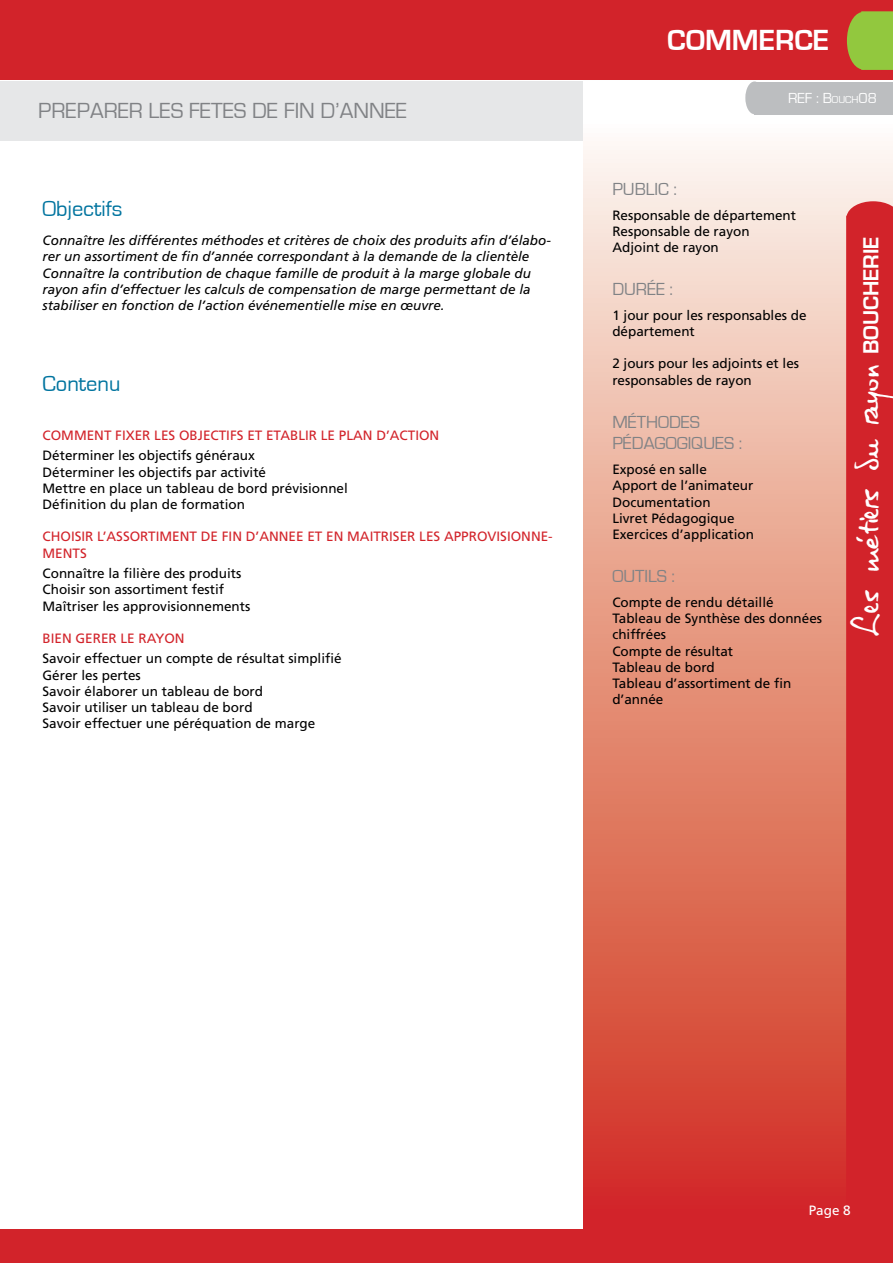
<style>
.page{position:relative;width:893px;height:1263px;background:#fff}
.page>*{position:absolute;margin:0;border:0;box-sizing:border-box;transform-origin:0 0}
.t1{font:30px "Virginie";color:#fff}
.t2{font:700 30px "Eurostile";color:#fff}
.t3{font:22.5px "Eurostile";color:#808285}
.t4{font:22.5px "Eurostile";color:#00749f}
.t5{font:18px/21.6px "Eurostile";color:#808285}
.t6{font:15px "Eurostile";color:#fff}
.t7{font:13.5px/16.2px "Frutiger";color:#000}
.t8{font:italic 13.5px/16.2px "Frutiger";color:#000}
.t9{font:13.5px/16.2px "Frutiger";color:#d2232a}
.t10{font:13.5px "Frutiger";color:#fff}
.s1{font-size:10.5px}
.s2{font-style:inherit}
.s3{font-family:"Eurostile";font-weight:700;font-size:22.5px}
</style>
<div class="page">
<div style="left:0;top:0;width:893px;height:79px;background:#d2232a"></div>
<svg style="left:584px;top:146px;width:309px;height:1083px;background:#e5907e"></svg>
<div style="left:0;top:1229px;width:893px;height:34px;background:#d2232a"></div>
<div style="left:846px;top:201px;width:47px;height:1028px;background:#d2232a"></div>
<div style="left:745px;top:81px;width:19px;height:33px;background:#bcbec0;border-radius:50%"></div>
<svg style="left:847px;top:11px;width:46px;height:59px;background:#97b93c"></svg>
<div style="left:0;top:81px;width:583px;height:59px;background:#e6e7e8"></div>
<div style="left:754px;top:82px;width:139px;height:33px;background:#bcbec0"></div>
<h2 class="t3" style="left:38px;top:99px;width:370px">PREPARER LES FETES DE FIN D’ANNEE</h2>
<h2 class="t4" style="left:43px;top:197px;width:81px">Objectifs</h2>
<p class="t8" style="left:43px;top:232px;width:510px">Connaître les différentes méthodes et critères de choix des produits afin d’élabo&shy;rer un assortiment de fin d’année correspondant à la demande de la clientèle Connaître la contribution de chaque famille de produit à la marge globale du rayon afin d’effectuer les calculs de compensation de marge permettant de la stabiliser en fonction de l’action événementielle mise en œuvre.</p>
<h2 class="t4" style="left:43px;top:372px;width:80px">Contenu</h2>
<p class="t9" style="left:43px;top:427px;width:398px">COMMENT FIXER LES OBJECTIFS ET ETABLIR LE PLAN D’ACTION</p>
<p class="t7" style="left:43px;top:447px;width:307px">Déterminer les objectifs généraux<br>Déterminer les objectifs par activité<br>Mettre en place un tableau de bord prévisionnel Définition du plan de formation</p>
<p class="t9" style="left:43px;top:528px;width:512px">CHOISIR L’ASSORTIMENT DE FIN D’ANNEE ET EN MAITRISER LES APPROVISIONNE-<br>MENTS</p>
<p class="t7" style="left:43px;top:565px;width:209px">Connaître la filière des produits<br>Choisir son assortiment festif<br>Maîtriser les approvisionnements</p>
<p class="t9" style="left:43px;top:630px;width:144px">BIEN GERER LE RAYON</p>
<p class="t7" style="left:43px;top:650px;width:301px">Savoir effectuer un compte de résultat simplifié Gérer les pertes<br>Savoir élaborer un tableau de bord<br>Savoir utiliser un tableau de bord<br>Savoir effectuer une péréquation de marge</p>
<h1 class="t2" style="left:667px;top:24px;width:164px">COMMERCE</h1>
<p class="t6" style="left:788px;top:90px;width:90px">REF : B<span class="s1">OUCH</span><span class="s2">08</span></p>
<h3 class="t5" style="left:612px;top:178px;width:66px">PUBLIC :</h3>
<p class="t7" style="left:612px;top:207px;width:185px">Responsable de département<br>Responsable de rayon<br>Adjoint de rayon</p>
<h3 class="t5" style="left:612px;top:279px;width:62px">DURÉE :</h3>
<p class="t7" style="left:612px;top:307px;width:196px">1 jour pour les responsables de département</p>
<p class="t7" style="left:612px;top:356px;width:188px">2 jours pour les adjoints et les responsables de rayon</p>
<h3 class="t5" style="left:612px;top:411px;width:131px">MÉTHODES<br>PÉDAGOGIQUES :</h3>
<p class="t7" style="left:612px;top:461px;width:143px">Exposé en salle<br>Apport de l’animateur<br>Documentation<br>Livret Pédagogique<br>Exercices d’application</p>
<h3 class="t5" style="left:612px;top:566px;width:64px">OUTILS :</h3>
<p class="t7" style="left:612px;top:594px;width:211px">Compte de rendu détaillé<br>Tableau de Synthèse des données chiffrées<br>Compte de résultat<br>Tableau de bord<br>Tableau d’assortiment de fin d’année</p>
<h1 class="t1" style="left:851px;top:635px;width:401px;rotate:-90deg">Les métiers du rayon <span class="s3">BOUCHERIE</span></h1>
<p class="t10" style="left:809px;top:1202px;width:44px">Page 8</p>
</div>
